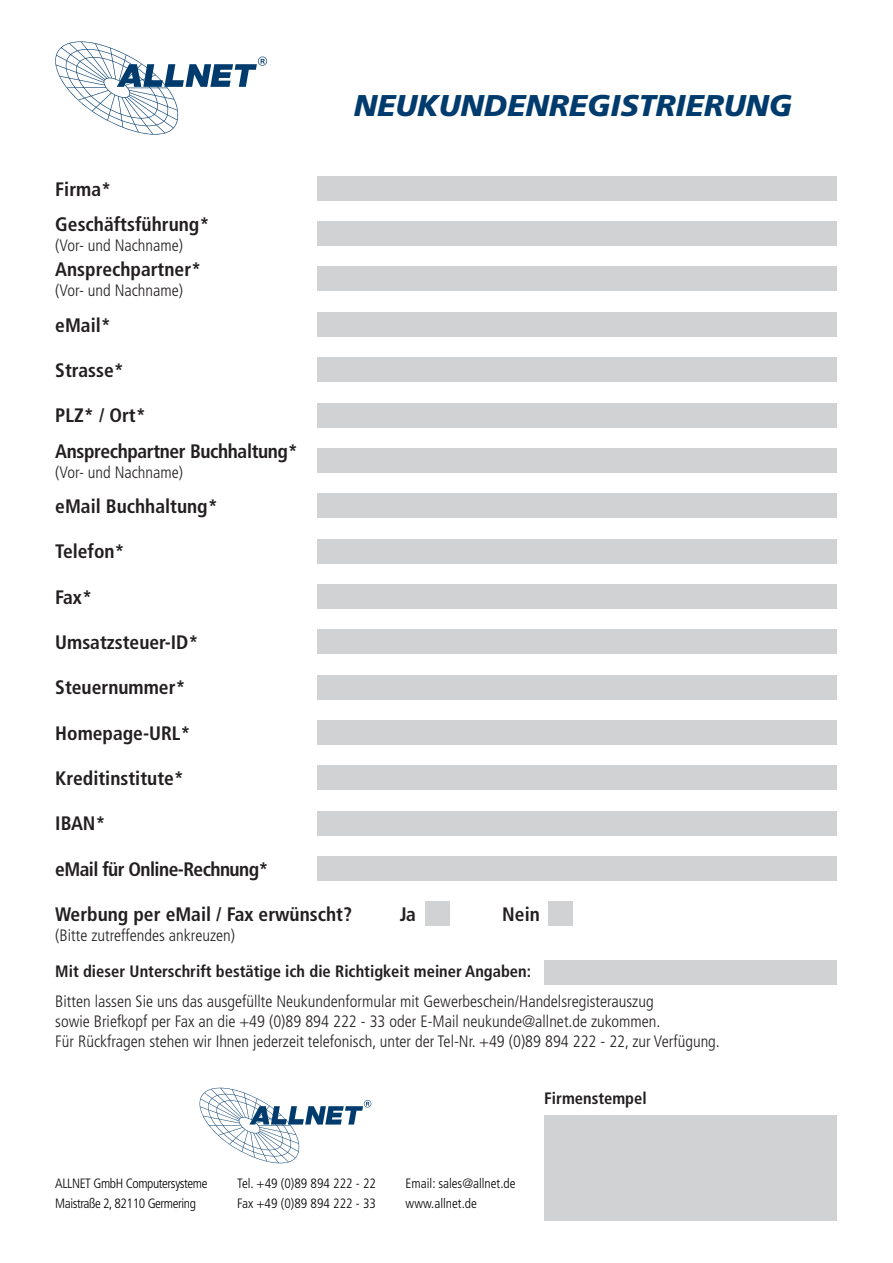
<style>
.page{position:relative;width:893px;height:1263px;background:#fff}
.page>*{position:absolute;margin:0;border:0;box-sizing:border-box;transform-origin:0 0}
.t1{font:italic 900 30px "Frutiger LT Std";color:#003b6e}
.t2{font:700 condensed 19.5px/35.4px "Frutiger LT Std";color:#231f20}
.t3{font:700 condensed 19.5px/35.4px "Frutiger LT Std";letter-spacing:-.02em;color:#231f20}
.t4{font:700 condensed 19.5px "Frutiger LT Std";letter-spacing:-.03em;color:#231f20}
.t5{font:300 condensed 16.5px/19.8px "Frutiger LT Std";color:#231f20}
.t6{font:700 condensed 16.5px "Frutiger LT Std";color:#231f20}
.t7{font:300 condensed 13.5px/20.4px "Frutiger LT Std";color:#000}
.t8{font:300 condensed 13.5px/20.4px "Frutiger LT Std";letter-spacing:-.03em;color:#000}
</style>
<div class="page">
<div style="left:317px;top:357px;width:520px;height:25px;background:#d1d2d4"></div>
<div style="left:317px;top:267px;width:520px;height:24px;background:#d1d2d4"></div>
<div style="left:317px;top:221px;width:520px;height:25px;background:#d1d2d4"></div>
<div style="left:317px;top:176px;width:520px;height:24px;background:#d1d2d4"></div>
<div style="left:317px;top:403px;width:520px;height:24px;background:#d1d2d4"></div>
<div style="left:317px;top:448px;width:520px;height:24px;background:#d1d2d4"></div>
<div style="left:317px;top:312px;width:520px;height:24px;background:#d1d2d4"></div>
<div style="left:317px;top:584px;width:520px;height:24px;background:#d1d2d4"></div>
<div style="left:317px;top:720px;width:520px;height:24px;background:#d1d2d4"></div>
<div style="left:317px;top:675px;width:520px;height:24px;background:#d1d2d4"></div>
<div style="left:317px;top:765px;width:520px;height:25px;background:#d1d2d4"></div>
<div style="left:317px;top:629px;width:520px;height:25px;background:#d1d2d4"></div>
<div style="left:317px;top:539px;width:520px;height:24px;background:#d1d2d4"></div>
<div style="left:317px;top:493px;width:520px;height:25px;background:#d1d2d4"></div>
<div style="left:317px;top:856px;width:520px;height:24px;background:#d1d2d4"></div>
<div style="left:317px;top:811px;width:520px;height:24px;background:#d1d2d4"></div>
<div style="left:425px;top:901px;width:25px;height:25px;background:#d1d2d4"></div>
<div style="left:549px;top:901px;width:24px;height:25px;background:#d1d2d4"></div>
<div style="left:544px;top:960px;width:293px;height:25px;background:#d1d2d4"></div>
<div style="left:544px;top:1115px;width:293px;height:106px;background:#d1d2d4"></div>
<svg style="left:199px;top:1088px;width:172px;height:75px"></svg>
<svg style="left:55px;top:41px;width:212px;height:94px"></svg>
<p class="t2" style="left:55px;top:171px;width:156px">Firma*<br>Geschäftsführung*</p>
<p class="t5" style="left:55px;top:235px;width:129px">(Vor- und Nachname)</p>
<p class="t2" style="left:55px;top:252px;width:148px">Ansprechpartner*</p>
<p class="t5" style="left:55px;top:281px;width:129px">(Vor- und Nachname)</p>
<p class="t2" style="left:55px;top:307px;width:57px">eMail*</p>
<p class="t2" style="left:55px;top:353px;width:70px">Strasse*</p>
<p class="t3" style="left:55px;top:398px;width:244px">PLZ* / Ort*<br>Ansprechpartner Buchhaltung*</p>
<p class="t5" style="left:55px;top:462px;width:129px">(Vor- und Nachname)</p>
<p class="t2" style="left:55px;top:489px;width:164px">eMail Buchhaltung*</p>
<p class="t2" style="left:55px;top:534px;width:71px">Telefon*</p>
<p class="t2" style="left:55px;top:579px;width:38px">Fax*</p>
<p class="t2" style="left:55px;top:625px;width:145px">Umsatzsteuer-ID*</p>
<p class="t2" style="left:55px;top:670px;width:132px">Steuernummer*</p>
<p class="t2" style="left:55px;top:715px;width:137px">Homepage-URL*</p>
<p class="t2" style="left:55px;top:761px;width:130px">Kreditinstitute*</p>
<p class="t2" style="left:55px;top:806px;width:52px">IBAN*</p>
<p class="t4" style="left:55px;top:857px;width:215px">eMail für Online-Rechnung*</p>
<h1 class="t1" style="left:354px;top:87px;width:440px">NEUKUNDENREGISTRIERUNG</h1>
<p class="t2" style="left:55px;top:897px;width:298px">Werbung per eMail / Fax erwünscht?</p>
<p class="t5" style="left:55px;top:925px;width:181px">(Bitte zutreffendes ankreuzen)</p>
<p class="t2" style="left:400px;top:897px;width:18px">Ja</p>
<p class="t2" style="left:502px;top:897px;width:39px">Nein</p>
<p class="t6" style="left:55px;top:961px;width:477px">Mit dieser Unterschrift bestätige ich die Richtigkeit meiner Angaben:</p>
<p class="t5" style="left:55px;top:992px;width:666px">Bitten lassen Sie uns das ausgefüllte Neukundenformular mit Gewerbeschein/Handelsregisterauszug<br>sowie Briefkopf per Fax an die +49 (0)89 894 222 - 33 oder E-Mail neukunde@allnet.de zukommen.<br>Für Rückfragen stehen wir Ihnen jederzeit telefonisch, unter der Tel-Nr. +49 (0)89 894 222 - 22, zur Verfügung.</p>
<p class="t8" style="left:55px;top:1173px;width:154px">ALLNET GmbH Computersysteme<br>Maistraße 2, 82110 Germering</p>
<p class="t7" style="left:237px;top:1173px;width:141px">Tel. +49 (0)89 894 222 - 22<br>Fax +49 (0)89 894 222 - 33</p>
<p class="t7" style="left:406px;top:1173px;width:112px">Email: sales@allnet.de www.allnet.de</p>
<p class="t6" style="left:544px;top:1089px;width:104px">Firmenstempel</p>
</div>
